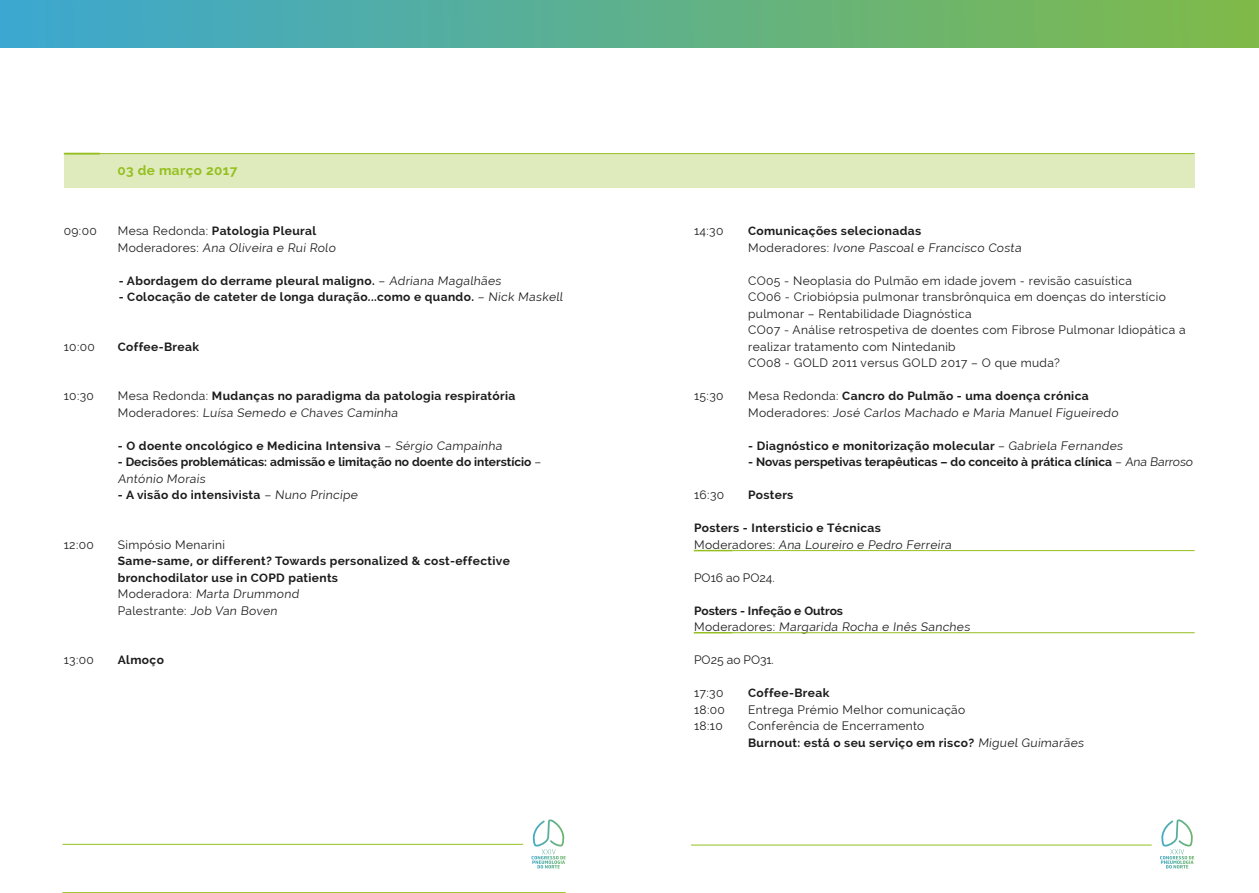
<style>
.page{position:relative;width:1259px;height:893px;background:#fff}
.page>*{position:absolute;margin:0;border:0;box-sizing:border-box;transform-origin:0 0}
.t1{font:700 13.5px "Raleway";letter-spacing:.03em;color:#94bf1f}
.t2{font:12px/16.5px "Raleway";letter-spacing:.03em;color:#1c1c1c}
.t3{font:700 12px/16.5px "Raleway";letter-spacing:.03em;color:#1c1c1c}
.t4{font:700 12px/16.5px "Raleway";color:#1c1c1c}
.t5{font:12px "Raleway";color:#1c1c1c}
.s1{font-weight:700}
.s2{font-weight:400}
</style>
<div class="page">
<div style="left:0;top:0;width:1259px;height:48px;background:linear-gradient(to right,#3ca7d1,#7fba48)"></div>
<div style="left:64px;top:154px;width:1130px;height:33px;background:#dfebbc"></div>
<hr style="left:100px;top:153px;width:1094px;height:1px;background:#94bf1f">
<hr style="left:64px;top:153px;width:36px;height:1px;background:#94bf1f">
<hr style="left:733px;top:550px;width:461px;height:1px;background:#94bf1f">
<hr style="left:733px;top:632px;width:461px;height:1px;background:#94bf1f">
<hr style="left:694px;top:550px;width:38px;height:1px;background:#94bf1f">
<hr style="left:694px;top:632px;width:38px;height:1px;background:#94bf1f">
<hr style="left:62px;top:844px;width:461px;height:1px;background:#94bf1f">
<hr style="left:62px;top:892px;width:504px;height:1px;background:#94bf1f">
<svg style="left:531px;top:819px;width:35px;height:49px"></svg>
<svg style="left:1160px;top:819px;width:34px;height:49px"></svg>
<hr style="left:691px;top:845px;width:460px;height:1px;background:#94bf1f">
<p class="t1" style="left:117px;top:162px;width:122px">03 de março 2017</p>
<p class="t2" style="left:64px;top:223px;width:35px">09:00</p>
<p class="t2" style="left:118px;top:223px;width:221px">Mesa Redonda: <span class="s1">Patologia Pleural<br></span>Moderadores: Ana Oliveira e Rui Rolo</p>
<p class="t3" style="left:119px;top:272px;width:385px">- Abordagem do derrame pleural maligno. <span class="s2">– Adriana Magalhães</span></p>
<p class="t3" style="left:119px;top:289px;width:447px">- Colocação de cateter de longa duração...como e quando. <span class="s2">– Nick Maskell</span></p>
<p class="t2" style="left:64px;top:338px;width:33px">10:00</p>
<p class="t3" style="left:118px;top:338px;width:83px">Coffee-Break</p>
<p class="t2" style="left:64px;top:388px;width:32px">10:30</p>
<p class="t2" style="left:118px;top:388px;width:399px">Mesa Redonda: <span class="s1">Mudanças no paradigma da patologia respiratória<br></span>Moderadores: Luísa Semedo e Chaves Caminha</p>
<p class="t3" style="left:118px;top:437px;width:387px">- O doente oncológico e Medicina Intensiva <span class="s2">– Sérgio Campainha</span></p>
<p class="t4" style="left:118px;top:454px;width:425px">- Decisões problemáticas: admissão e limitação no doente do interstício <span class="s2">–<br>António Morais</span></p>
<p class="t3" style="left:118px;top:487px;width:243px">- A visão do intensivista <span class="s2">– Nuno Principe</span></p>
<p class="t2" style="left:64px;top:536px;width:32px">12:00</p>
<p class="t2" style="left:118px;top:536px;width:109px">Simpósio Menarini</p>
<p class="t3" style="left:118px;top:553px;width:394px">Same-same, or different? Towards personalized &amp; cost-effective bronchodilator use in COPD patients</p>
<p class="t2" style="left:118px;top:586px;width:184px">Moderadora: Marta Drummond<br>Palestrante: Job Van Boven</p>
<p class="t2" style="left:64px;top:652px;width:32px">13:00</p>
<p class="t3" style="left:118px;top:652px;width:48px">Almoço</p>
<p class="t2" style="left:694px;top:223px;width:31px">14:30</p>
<p class="t3" style="left:748px;top:223px;width:175px">Comunicações selecionadas</p>
<p class="t2" style="left:748px;top:239px;width:276px">Moderadores: Ivone Pascoal e Francisco Costa</p>
<p class="t2" style="left:748px;top:272px;width:439px">CO05 - Neoplasia do Pulmão em idade jovem - revisão casuística<br>CO06 - Criobiópsia pulmonar transbrônquica em doenças do interstício pulmonar – Rentabilidade Diagnóstica<br>CO07 - Análise retrospetiva de doentes com Fibrose Pulmonar Idiopática a realizar tratamento com Nintedanib<br>CO08 - GOLD 2011 versus GOLD 2017 – O que muda?</p>
<p class="t2" style="left:694px;top:388px;width:31px">15:30</p>
<p class="t2" style="left:748px;top:388px;width:373px">Mesa Redonda: <span class="s1">Cancro do Pulmão - uma doença crónica<br></span>Moderadores: José Carlos Machado e Maria Manuel Figueiredo</p>
<p class="t3" style="left:748px;top:437px;width:378px">- Diagnóstico e monitorização molecular <span class="s2">– Gabriela Fernandes</span></p>
<p class="t4" style="left:748px;top:454px;width:448px">- Novas perspetivas terapêuticas – do conceito à prática clínica <span class="s2">– Ana Barroso</span></p>
<p class="t2" style="left:694px;top:487px;width:32px">16:30</p>
<p class="t3" style="left:748px;top:487px;width:47px">Posters</p>
<p class="t3" style="left:694px;top:520px;width:188px">Posters - Intersticio e Técnicas</p>
<p class="t2" style="left:694px;top:536px;width:260px">Moderadores: Ana Loureiro e Pedro Ferreira</p>
<p class="t5" style="left:694px;top:571px;width:82px">PO16 ao PO24.</p>
<p class="t4" style="left:694px;top:602px;width:150px">Posters - Infeção e Outros</p>
<p class="t2" style="left:694px;top:619px;width:279px">Moderadores: Margarida Rocha e Inês Sanches</p>
<p class="t5" style="left:694px;top:653px;width:81px">PO25 ao PO31.</p>
<p class="t2" style="left:694px;top:685px;width:31px">17:30</p>
<p class="t3" style="left:748px;top:685px;width:83px">Coffee-Break</p>
<p class="t2" style="left:694px;top:701px;width:32px">18:00</p>
<p class="t2" style="left:748px;top:701px;width:219px">Entrega Prémio Melhor comunicação</p>
<p class="t2" style="left:694px;top:718px;width:30px">18:10</p>
<p class="t2" style="left:748px;top:718px;width:339px">Conferência de Encerramento<br><span class="s1">Burnout: está o seu serviço em risco?</span> Miguel Guimarães</p>
</div>
